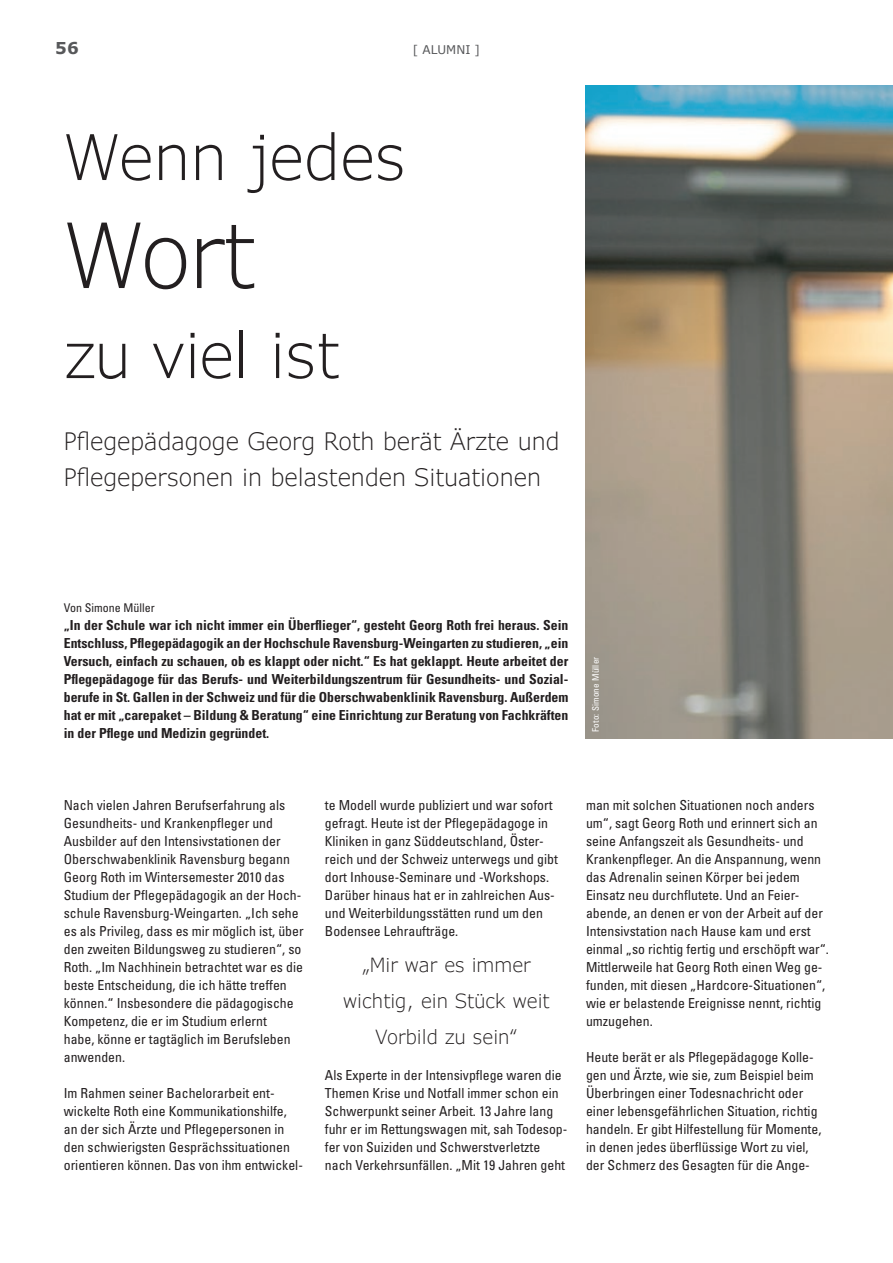
<style>
.page{position:relative;width:893px;height:1263px;background:#fff}
.page>*{position:absolute;margin:0;border:0;box-sizing:border-box;transform-origin:0 0}
.t1{font:300 90px "Verdana Pro";color:#231f20}
.t2{font:300 63px "Verdana Pro";color:#231f20}
.t3{font:300 63px "Verdana Pro";letter-spacing:-.02em;color:#231f20}
.t4{font:300 24px/36px "Verdana Pro";color:#231f20}
.t5{font:300 19.5px/36px "Verdana Pro";color:#231f20;text-align:center}
.t6{font:700 16.5px "Verdana";color:#57585a}
.t7{font:condensed 13.8px/18px "Univers";color:#231f20}
.t8{font:700 condensed 13.8px/18px "Univers";color:#231f20;text-align:justify}
.t9{font:condensed 12px "Univers";color:#231f20}
.t10{font:12px "Verdana";color:#57585a}
.t11{font:condensed 9px "Univers";letter-spacing:.02em;color:#fff}
</style>
<div class="page">
<img style="left:585px;top:85px;width:308px;height:653px">
<p class="t6" style="left:55px;top:38px;width:25px">56</p>
<p class="t10" style="left:413px;top:41px;width:69px">[ ALUMNI ]</p>
<h2 class="t2" style="left:64px;top:117px;width:344px">Wenn jedes</h2>
<h1 class="t1" style="left:64px;top:198px;width:193px">Wort</h1>
<h2 class="t3" style="left:64px;top:315px;width:277px">zu viel ist</h2>
<h3 class="t4" style="left:64px;top:424px;width:497px">Pflegepädagoge Georg Roth berät Ärzte und<br>Pflegepersonen in belastenden Situationen</h3>
<p class="t9" style="left:64px;top:600px;width:92px">Von Simone Müller</p>
<p class="t8" style="left:64px;top:616px;width:506px">„In der Schule war ich nicht immer ein Überflieger“, gesteht Georg Roth frei heraus. Sein Entschluss, Pflegepädagogik an der Hochschule Ravensburg-Weingarten zu studieren, „ein Versuch, einfach zu schauen, ob es klappt oder nicht.“ Es hat geklappt. Heute arbeitet der Pflegepädagoge für das Berufs- und Weiterbildungszentrum für Gesundheits- und Sozial&shy;berufe in St. Gallen in der Schweiz und für die Oberschwabenklinik Ravensburg. Außerdem hat er mit „carepaket – Bildung &amp; Beratung“ eine Einrichtung zur Beratung von Fachkräften in der Pflege und Medizin gegründet.</p>
<p class="t11" style="left:590px;top:732px;width:77px;rotate:-90deg">Foto: Simone Müller</p>
<p class="t7" style="left:64px;top:796px;width:241px">Nach vielen Jahren Berufserfahrung als Gesundheits- und Krankenpfleger und Ausbilder auf den Intensivstationen der Oberschwabenklinik Ravensburg begann Georg Roth im Wintersemester 2010 das Studium der Pflegepädagogik an der Hoch&shy;schule Ravensburg-Weingarten. „Ich sehe es als Privileg, dass es mir möglich ist, über den zweiten Bildungsweg zu studieren“, so Roth. „Im Nachhinein betrachtet war es die beste Entscheidung, die ich hätte treffen können.“ Insbesondere die pädagogische Kompetenz, die er im Studium erlernt<br>habe, könne er tagtäglich im Berufsleben anwenden.</p>
<p class="t7" style="left:64px;top:1084px;width:241px">Im Rahmen seiner Bachelorarbeit ent&shy;wickelte Roth eine Kommunikationshilfe, an der sich Ärzte und Pflegepersonen in den schwierigsten Gesprächssituationen orientieren können. Das von ihm entwickel-</p>
<p class="t7" style="left:325px;top:796px;width:235px">te Modell wurde publiziert und war sofort gefragt. Heute ist der Pflegepädagoge in Kliniken in ganz Süddeutschland, Öster&shy;reich und der Schweiz unterwegs und gibt dort Inhouse-Seminare und -Workshops.<br>Darüber hinaus hat er in zahlreichen Aus&shy;und Weiterbildungsstätten rund um den Bodensee Lehraufträge.</p>
<h3 class="t5" style="left:343px;top:947px;width:208px">„Mir war es immer wichtig, ein Stück weit<br>Vorbild zu sein“</h3>
<p class="t7" style="left:325px;top:1066px;width:244px">Als Experte in der Intensivpflege waren die Themen Krise und Notfall immer schon ein Schwerpunkt seiner Arbeit. 13 Jahre lang fuhr er im Rettungswagen mit, sah Todesop&shy;fer von Suiziden und Schwerstverletzte nach Verkehrsunfällen. „Mit 19 Jahren geht</p>
<p class="t7" style="left:586px;top:796px;width:244px">man mit solchen Situationen noch anders um“, sagt Georg Roth und erinnert sich an seine Anfangszeit als Gesundheits- und Krankenpfleger. An die Anspannung, wenn das Adrenalin seinen Körper bei jedem Einsatz neu durchflutete. Und an Feier&shy;abende, an denen er von der Arbeit auf der Intensivstation nach Hause kam und erst einmal „so richtig fertig und erschöpft war“.<br>Mittlerweile hat Georg Roth einen Weg ge&shy;funden, mit diesen „Hardcore-Situationen“, wie er belastende Ereignisse nennt, richtig umzugehen.</p>
<p class="t7" style="left:586px;top:1048px;width:237px">Heute berät er als Pflegepädagoge Kolle&shy;gen und Ärzte, wie sie, zum Beispiel beim Überbringen einer Todesnachricht oder einer lebensgefährlichen Situation, richtig handeln. Er gibt Hilfestellung für Momente, in denen jedes überflüssige Wort zu viel, der Schmerz des Gesagten für die Ange-</p>
</div>
